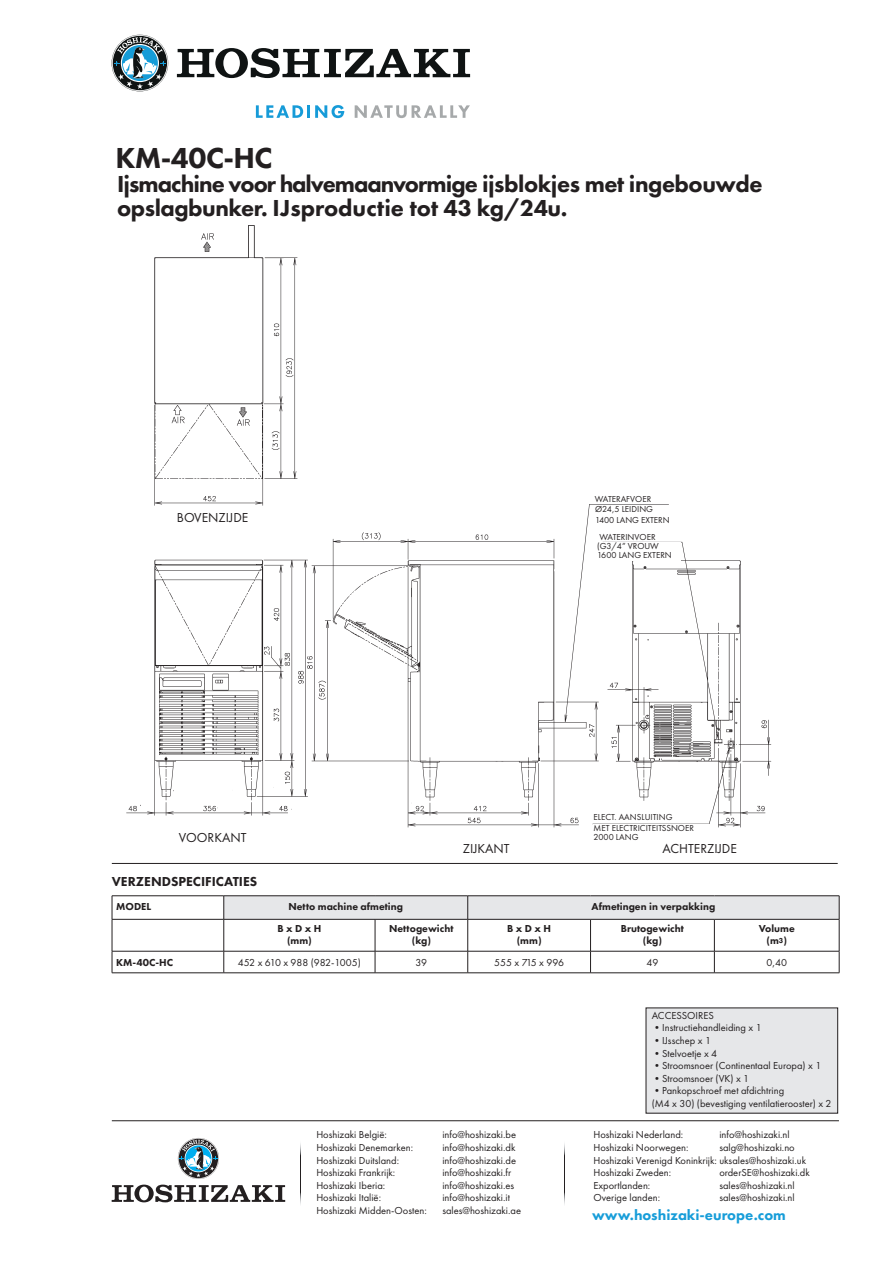
<style>
.page{position:relative;width:893px;height:1263px;background:#fff}
.page>*{position:absolute;margin:0;border:0;box-sizing:border-box;transform-origin:0 0}
.t1{font:800 30px "Futura PT";letter-spacing:-.02em;color:#231f20}
.t2{font:800 24px "Futura PT";letter-spacing:-.04em;color:#231f20}
.t3{font:800 24px "Futura PT";letter-spacing:-.02em;color:#231f20}
.t4{font:800 15px "Futura PT";color:#179dd9}
.t5{font:13.5px "Futura PT";color:#231f20}
.t6{font:800 13.5px "Futura PT";color:#231f20}
.t7{font:10.5px "Futura PT";color:#231f20}
.t8{font:800 10.5px "Futura PT";color:#231f20}
.t9{font:9px "Futura PT";color:#231f20}
.s1{font-size:7.5px}
</style>
<div class="page">
<img style="left:126px;top:225px;width:646px;height:603px">
<div style="left:294px;top:659px;width:11px;height:11px;background:#fff"></div>
<div style="left:274px;top:777px;width:11px;height:10px;background:#fff"></div>
<div style="left:233px;top:780px;width:11px;height:11px;background:#fff"></div>
<div style="left:218px;top:798px;width:11px;height:10px;background:#fff"></div>
<div style="left:174px;top:781px;width:11px;height:10px;background:#fff"></div>
<div style="left:141px;top:796px;width:11px;height:10px;background:#fff"></div>
<div style="left:292px;top:800px;width:11px;height:10px;background:#fff"></div>
<div style="left:504px;top:785px;width:11px;height:10px;background:#fff"></div>
<div style="left:492px;top:798px;width:11px;height:10px;background:#fff"></div>
<div style="left:445px;top:785px;width:11px;height:10px;background:#fff"></div>
<div style="left:412px;top:793px;width:10px;height:10px;background:#fff"></div>
<div style="left:655px;top:780px;width:11px;height:10px;background:#fff"></div>
<div style="left:746px;top:773px;width:11px;height:10px;background:#fff"></div>
<div style="left:750px;top:722px;width:10px;height:10px;background:#fff"></div>
<hr style="left:112px;top:1120px;width:727px;height:1px;background:#231f20">
<img style="left:300px;top:1143px;width:1px;height:62px">
<img style="left:564px;top:1143px;width:1px;height:62px">
<svg style="left:112px;top:1138px;width:173px;height:64px"></svg>
<hr style="left:112px;top:895px;width:112px;height:1px;background:#231f20">
<svg style="left:112px;top:896px;width:1px;height:23px"></svg>
<hr style="left:224px;top:895px;width:151px;height:1px;background:#231f20">
<hr style="left:375px;top:895px;width:93px;height:1px;background:#231f20">
<hr style="left:468px;top:895px;width:122px;height:1px;background:#231f20">
<hr style="left:590px;top:895px;width:124px;height:1px;background:#231f20">
<hr style="left:714px;top:895px;width:125px;height:1px;background:#231f20">
<svg style="left:224px;top:896px;width:616px;height:23px;background:#e1e2e4"></svg>
<hr style="left:112px;top:919px;width:112px;height:1px;background:#231f20">
<hr style="left:112px;top:919px;width:1px;height:32px;background:#231f20">
<hr style="left:224px;top:919px;width:151px;height:1px;background:#231f20">
<hr style="left:224px;top:919px;width:1px;height:32px;background:#231f20">
<hr style="left:375px;top:919px;width:93px;height:1px;background:#231f20">
<hr style="left:375px;top:919px;width:1px;height:32px;background:#231f20">
<hr style="left:468px;top:919px;width:122px;height:1px;background:#231f20">
<hr style="left:467px;top:919px;width:1px;height:32px;background:#231f20">
<hr style="left:590px;top:919px;width:124px;height:1px;background:#231f20">
<hr style="left:590px;top:919px;width:1px;height:32px;background:#231f20">
<hr style="left:714px;top:919px;width:125px;height:1px;background:#231f20">
<hr style="left:714px;top:919px;width:1px;height:32px;background:#231f20">
<hr style="left:839px;top:919px;width:1px;height:32px;background:#231f20">
<hr style="left:112px;top:951px;width:112px;height:1px;background:#231f20">
<svg style="left:112px;top:951px;width:1px;height:21px"></svg>
<hr style="left:224px;top:951px;width:151px;height:1px;background:#231f20">
<svg style="left:224px;top:951px;width:1px;height:21px"></svg>
<hr style="left:375px;top:951px;width:93px;height:1px;background:#231f20">
<svg style="left:375px;top:951px;width:1px;height:21px"></svg>
<hr style="left:468px;top:951px;width:122px;height:1px;background:#231f20">
<svg style="left:467px;top:951px;width:1px;height:21px"></svg>
<hr style="left:590px;top:951px;width:124px;height:1px;background:#231f20">
<svg style="left:590px;top:951px;width:1px;height:21px"></svg>
<hr style="left:714px;top:951px;width:125px;height:1px;background:#231f20">
<svg style="left:714px;top:951px;width:1px;height:21px"></svg>
<svg style="left:839px;top:951px;width:1px;height:22px"></svg>
<hr style="left:112px;top:972px;width:112px;height:1px;background:#231f20">
<hr style="left:224px;top:972px;width:151px;height:1px;background:#231f20">
<hr style="left:375px;top:972px;width:93px;height:1px;background:#231f20">
<hr style="left:468px;top:972px;width:122px;height:1px;background:#231f20">
<hr style="left:590px;top:972px;width:124px;height:1px;background:#231f20">
<hr style="left:714px;top:972px;width:125px;height:1px;background:#231f20">
<hr style="left:112px;top:863px;width:726px;height:1px;background:#231f20">
<svg style="left:256px;top:105px;width:88px;height:13px"></svg>
<svg style="left:355px;top:105px;width:115px;height:13px"></svg>
<svg style="left:112px;top:35px;width:56px;height:56px"></svg>
<svg style="left:177px;top:48px;width:293px;height:30px"></svg>
<div style="left:595px;top:495px;width:96px;height:8px;background:#fff"></div>
<div style="left:595px;top:505px;width:137px;height:23px;background:#fff"></div>
<div style="left:599px;top:533px;width:86px;height:8px;background:#fff"></div>
<div style="left:597px;top:542px;width:83px;height:18px;background:#fff"></div>
<div style="left:593px;top:813px;width:83px;height:10px;background:#fff"></div>
<div style="left:594px;top:824px;width:117px;height:16px;background:#fff"></div>
<div style="left:646px;top:1008px;width:192px;height:105px;background:#e6e7e9"></div>
<p class="t1" style="left:115px;top:139px;width:159px">KM-40C-HC</p>
<p class="t2" style="left:117px;top:169px;width:647px">Ijsmachine voor halvemaanvormige ijsblokjes met ingebouwde</p>
<p class="t3" style="left:117px;top:193px;width:452px">opslagbunker. IJsproductie tot 43 kg/24u.</p>
<p class="t5" style="left:177px;top:510px;width:73px">BOVENZIJDE</p>
<p class="t9" style="left:595px;top:493px;width:58px">WATERAFVOER</p>
<p class="t9" style="left:595px;top:504px;width:59px">Ø24,5 LEIDING</p>
<p class="t9" style="left:595px;top:514px;width:76px">1400 LANG EXTERN</p>
<p class="t9" style="left:599px;top:532px;width:58px">WATERINVOER</p>
<p class="t9" style="left:597px;top:541px;width:63px">(G3/4” VROUW</p>
<p class="t9" style="left:597px;top:550px;width:76px">1600 LANG EXTERN</p>
<p class="t5" style="left:179px;top:829px;width:69px">VOORKANT</p>
<p class="t6" style="left:112px;top:873px;width:147px">VERZENDSPECIFICATIES</p>
<p class="t9" style="left:593px;top:812px;width:80px">ELECT. AANSLUITING</p>
<p class="t9" style="left:594px;top:822px;width:102px">MET ELECTRICITEITSSNOER</p>
<p class="t9" style="left:594px;top:831px;width:46px">2000 LANG</p>
<p class="t5" style="left:463px;top:841px;width:48px">ZIJKANT</p>
<p class="t5" style="left:662px;top:841px;width:76px">ACHTERZIJDE</p>
<p class="t8" style="left:116px;top:900px;width:36px">MODEL</p>
<p class="t8" style="left:288px;top:900px;width:116px">Netto machine afmeting</p>
<p class="t8" style="left:592px;top:900px;width:125px">Afmetingen in verpakking</p>
<p class="t8" style="left:277px;top:921px;width:45px">B x D x H</p>
<p class="t8" style="left:287px;top:934px;width:26px">(mm)</p>
<p class="t8" style="left:389px;top:921px;width:66px">Nettogewicht</p>
<p class="t8" style="left:412px;top:934px;width:21px">(kg)</p>
<p class="t8" style="left:621px;top:921px;width:65px">Brutogewicht</p>
<p class="t8" style="left:643px;top:934px;width:21px">(kg)</p>
<p class="t8" style="left:507px;top:921px;width:45px">B x D x H</p>
<p class="t8" style="left:517px;top:934px;width:26px">(mm)</p>
<p class="t8" style="left:759px;top:921px;width:38px">Volume</p>
<p class="t8" style="left:767px;top:934px;width:22px">(m<span class="s1">3</span>)</p>
<p class="t8" style="left:116px;top:955px;width:58px">KM-40C-HC</p>
<p class="t7" style="left:238px;top:956px;width:125px">452 x 610 x 988 (982-1005)</p>
<p class="t7" style="left:416px;top:956px;width:13px">39</p>
<p class="t7" style="left:494px;top:956px;width:71px">555 x 715 x 996</p>
<p class="t7" style="left:647px;top:956px;width:13px">49</p>
<p class="t7" style="left:766px;top:956px;width:22px">0,40</p>
<p class="t7" style="left:316px;top:1128px;width:72px">Hoshizaki België:</p>
<p class="t7" style="left:442px;top:1128px;width:75px">info@hoshizaki.be</p>
<p class="t7" style="left:316px;top:1141px;width:98px">Hoshizaki Denemarken:</p>
<p class="t7" style="left:442px;top:1141px;width:75px">info@hoshizaki.dk</p>
<p class="t7" style="left:316px;top:1154px;width:84px">Hoshizaki Duitsland:</p>
<p class="t7" style="left:442px;top:1154px;width:75px">info@hoshizaki.de</p>
<p class="t7" style="left:316px;top:1166px;width:80px">Hoshizaki Frankrijk:</p>
<p class="t7" style="left:442px;top:1166px;width:70px">info@hoshizaki.fr</p>
<p class="t7" style="left:316px;top:1179px;width:70px">Hoshizaki Iberia:</p>
<p class="t7" style="left:442px;top:1179px;width:73px">info@hoshizaki.es</p>
<p class="t7" style="left:316px;top:1191px;width:66px">Hoshizaki Italië:</p>
<p class="t7" style="left:442px;top:1191px;width:69px">info@hoshizaki.it</p>
<p class="t7" style="left:316px;top:1204px;width:112px">Hoshizaki Midden-Oosten:</p>
<p class="t7" style="left:442px;top:1204px;width:80px">sales@hoshizaki.ae</p>
<p class="t7" style="left:652px;top:1009px;width:64px">ACCESSOIRES</p>
<p class="t7" style="left:652px;top:1022px;width:112px">•Instructiehandleiding x 1</p>
<p class="t7" style="left:652px;top:1034px;width:61px">•IJsschep x 1</p>
<p class="t7" style="left:652px;top:1047px;width:67px">•Stelvoetje x 4</p>
<p class="t7" style="left:652px;top:1059px;width:171px">•Stroomsnoer (Continentaal Europa) x 1</p>
<p class="t7" style="left:652px;top:1072px;width:99px">•Stroomsnoer (VK) x 1</p>
<p class="t7" style="left:652px;top:1085px;width:134px">•Pankopschroef met afdichtring</p>
<p class="t7" style="left:652px;top:1097px;width:181px">(M4 x 30) (bevestiging ventilatierooster) x 2</p>
<p class="t7" style="left:593px;top:1128px;width:91px">Hoshizaki Nederland:</p>
<p class="t7" style="left:719px;top:1128px;width:72px">info@hoshizaki.nl</p>
<p class="t7" style="left:593px;top:1141px;width:97px">Hoshizaki Noorwegen:</p>
<p class="t7" style="left:719px;top:1141px;width:77px">salg@hoshizaki.no</p>
<p class="t7" style="left:593px;top:1154px;width:214px">Hoshizaki Verenigd Koninkrijk: uksales@hoshizaki.uk</p>
<p class="t7" style="left:593px;top:1166px;width:79px">Hoshizaki Zweden:</p>
<p class="t7" style="left:719px;top:1166px;width:92px">orderSE@hoshizaki.dk</p>
<p class="t7" style="left:593px;top:1179px;width:58px">Exportlanden:</p>
<p class="t7" style="left:719px;top:1179px;width:77px">sales@hoshizaki.nl</p>
<p class="t7" style="left:593px;top:1191px;width:68px">Overige landen:</p>
<p class="t7" style="left:719px;top:1191px;width:77px">sales@hoshizaki.nl</p>
<p class="t4" style="left:592px;top:1206px;width:195px">www.hoshizaki-europe.com</p>
</div>
